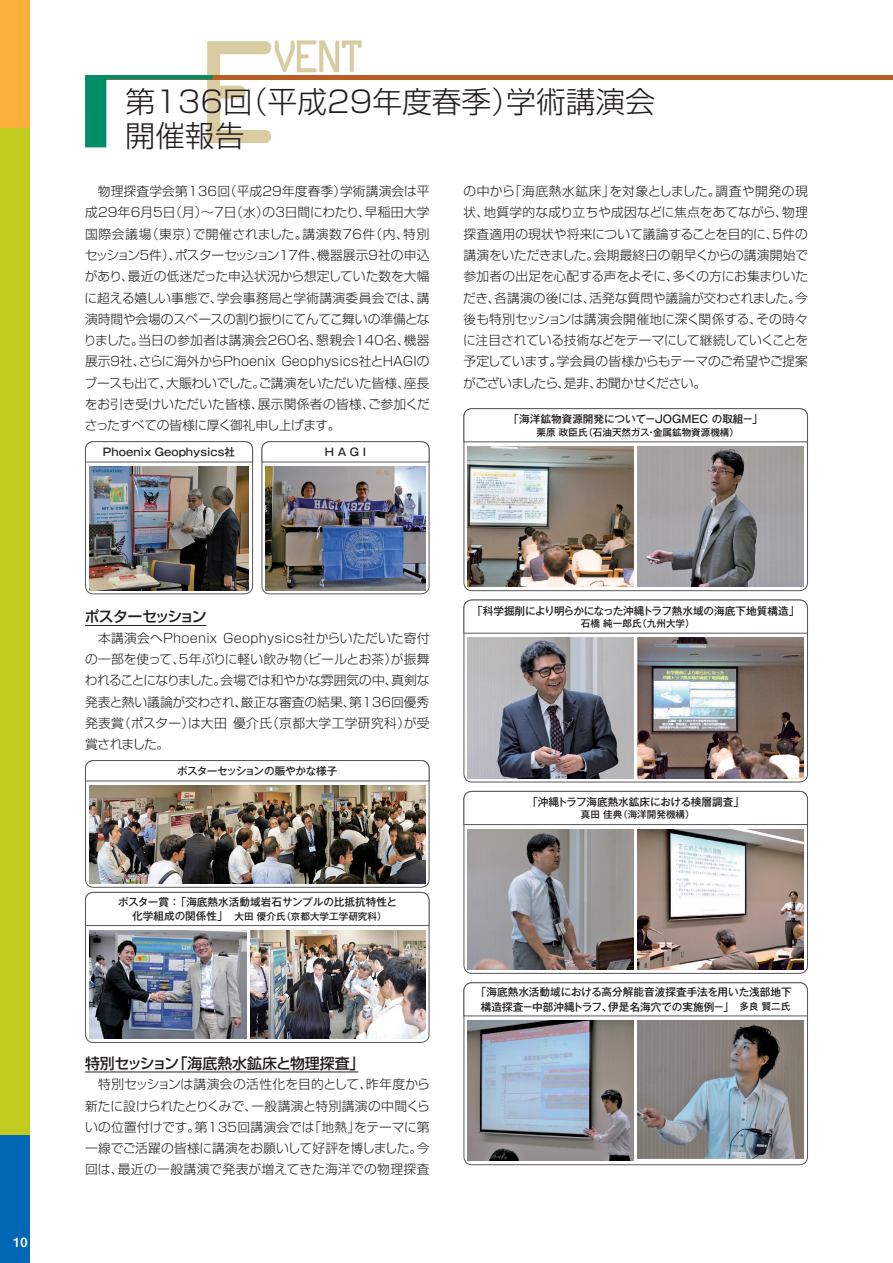
<style>
.page{position:relative;width:893px;height:1263px;background:#fff}
.page>*{position:absolute;margin:0;border:0;box-sizing:border-box;transform-origin:0 0}
.t1{font:300 29.7px/34px "Shin Go Pro";color:#231f20}
.t2{font:500 14.85px "Shin Go Pro";color:#231f20}
.t3{font:500 14.85px "Shin Go Pro";letter-spacing:-.1em;color:#231f20}
.t4{font:300 12.75px/21.3px "Shin Go Pro";color:#231f20;text-align:justify}
.t5{font:12.75px "Midashi Go Pro MB31";color:#fff}
.t6{font:500 10.65px/14.9px "Gothic MB101 Pro";color:#231f20;text-align:center}
.t7{font:500 10.65px "Gothic MB101 Pro";letter-spacing:-.04em;color:#231f20}
.t8{font:500 9.6px "Gothic MB101 Pro";color:#231f20}
.s1{font-size:10.65px}
.s2{font-size:9.6px}
</style>
<div class="page">
<div style="left:0;top:0;width:30px;height:1263px;background:#c1cb1f"></div>
<div style="left:0;top:1135px;width:30px;height:128px;background:#0166b3"></div>
<div style="left:0;top:0;width:30px;height:128px;background:#fbb03b"></div>
<hr style="left:85px;top:625px;width:121px;height:1px;background:#231f20">
<hr style="left:85px;top:1071px;width:273px;height:1px;background:#231f20">
<hr style="left:85px;top:75px;width:808px;height:4px;background:#b95f26">
<svg style="left:85px;top:40px;width:277px;height:107px"></svg>
<div style="left:85px;top:892px;width:344px;height:151px;border:1px solid #57585a;border-radius:8px"></div>
<svg style="left:85px;top:760px;width:344px;height:127px"></svg>
<div style="left:85px;top:760px;width:344px;height:128px;border:1px solid #57585a;border-radius:8px"></div>
<img style="left:89px;top:786px;width:336px;height:97px">
<img style="left:89px;top:930px;width:158px;height:109px">
<img style="left:251px;top:930px;width:174px;height:109px">
<svg style="left:85px;top:891px;width:345px;height:35px"></svg>
<svg style="left:85px;top:760px;width:345px;height:22px"></svg>
<img style="left:468px;top:446px;width:166px;height:141px">
<img style="left:468px;top:1020px;width:166px;height:141px">
<img style="left:638px;top:446px;width:166px;height:141px">
<img style="left:638px;top:1020px;width:166px;height:139px">
<svg style="left:463px;top:408px;width:345px;height:35px"></svg>
<svg style="left:463px;top:982px;width:345px;height:35px"></svg>
<svg style="left:464px;top:600px;width:343px;height:182px"></svg>
<img style="left:468px;top:638px;width:166px;height:140px">
<img style="left:638px;top:638px;width:166px;height:140px">
<svg style="left:463px;top:599px;width:345px;height:35px"></svg>
<svg style="left:464px;top:791px;width:343px;height:182px"></svg>
<img style="left:468px;top:829px;width:166px;height:140px">
<img style="left:638px;top:829px;width:166px;height:140px">
<svg style="left:463px;top:790px;width:345px;height:35px"></svg>
<svg style="left:85px;top:442px;width:168px;height:152px"></svg>
<div style="left:85px;top:441px;width:168px;height:153px;border:1px solid #57585a;border-radius:8px"></div>
<svg style="left:262px;top:442px;width:167px;height:152px"></svg>
<div style="left:261px;top:441px;width:168px;height:153px;border:1px solid #57585a;border-radius:8px"></div>
<img style="left:89px;top:467px;width:160px;height:123px">
<img style="left:266px;top:467px;width:159px;height:123px">
<svg style="left:85px;top:441px;width:168px;height:22px"></svg>
<svg style="left:261px;top:441px;width:169px;height:22px"></svg>
<h1 class="t1" style="left:125px;top:81px;width:531px">第136回（平成29年度春季）学術講演会開催報告</h1>
<p class="t4" style="left:84px;top:179px;width:347px">　物理探査学会第136回（平成29年度春季）学術講演会は平成29年6月5日（月）～7日（水）の３日間にわたり、早稲田大学国際会議場（東京）で開催されました。講演数７６件（内、特別セッション５件）、ポスターセッション１７件、機器展示９社の申込があり、最近の低迷だった申込状況から想定していた数を大幅に超える嬉しい事態で、学会事務局と学術講演委員会では、講演時間や会場のスペースの割り振りにてんてこ舞いの準備となりました。当日の参加者は講演会２６０名、懇親会１４０名、機器展示９社、さらに海外からPhoenix Geophysics社とHAGIのブースも出て、大賑わいでした。ご講演をいただいた皆様、座長をお引き受けいただいた皆様、展示関係者の皆様、ご参加くださったすべての皆様に厚く御礼申し上げます。</p>
<p class="t6" style="left:103px;top:443px;width:134px">Phoenix Geophysics社</p>
<p class="t6" style="left:325px;top:443px;width:43px">H A G I</p>
<p class="t4" style="left:463px;top:179px;width:347px">の中から「海底熱水鉱床」を対象としました。調査や開発の現状、地質学的な成り立ちや成因などに焦点をあてながら、物理探査適用の現状や将来について議論することを目的に、5件の講演をいただきました。会期最終日の朝早くからの講演開始で参加者の出足を心配する声をよそに、多くの方にお集まりいただき、各講演の後には、活発な質問や議論が交わされました。今後も特別セッションは講演会開催地に深く関係する、その時々に注目されている技術などをテーマにして継続していくことを予定しています。学会員の皆様からもテーマのご希望やご提案がございましたら、是非、お聞かせください。</p>
<p class="t6" style="left:509px;top:410px;width:256px">「海洋鉱物資源開発について－JOGMEC の取組－」</p>
<p class="t8" style="left:537px;top:424px;width:204px">栗原 政臣氏（石油天然ガス・金属鉱物資源機構）</p>
<p class="t5" style="left:13px;top:1231px;width:16px">10</p>
<p class="t3" style="left:85px;top:604px;width:123px">ポスターセッション</p>
<p class="t4" style="left:85px;top:626px;width:346px">　本講演会へPhoenix Geophysics社からいただいた寄付の一部を使って、5年ぶりに軽い飲み物（ビールとお茶）が振舞われることになりました。会場では和やかな雰囲気の中、真剣な発表と熱い議論が交わされ、厳正な審査の結果、第136回優秀発表賞（ポスター）は大田優介氏（京都大学工学研究科）が受賞されました。</p>
<p class="t7" style="left:177px;top:762px;width:162px">ポスターセッションの賑やかな様子</p>
<p class="t6" style="left:118px;top:893px;width:280px">ポスター賞 ： 「海底熱水活動域岩石サンプルの比抵抗特性と</p>
<p class="t8" style="left:132px;top:908px;width:256px"><span class="s1">化学組成の関係性」　</span>大田 優介氏（京都大学工学研究科）</p>
<p class="t2" style="left:85px;top:1051px;width:281px">特別セッション「海底熱水鉱床と物理探査」</p>
<p class="t4" style="left:85px;top:1072px;width:347px">　特別セッションは講演会の活性化を目的として、昨年度から新たに設けられたとりくみで、一般講演と特別講演の中間くらいの位置付けです。第135回講演会では「地熱」をテーマに第一線でご活躍の皆様に講演をお願いして好評を博しました。今回は、最近の一般講演で発表が増えてきた海洋での物理探査</p>
<p class="t6" style="left:472px;top:602px;width:329px">「科学掘削により明らかになった沖縄トラフ熱水域の海底下地質構造」</p>
<p class="t8" style="left:581px;top:615px;width:115px">石橋 純一郎氏（九州大学）</p>
<p class="t6" style="left:527px;top:793px;width:218px">「沖縄トラフ海底熱水鉱床における検層調査」</p>
<p class="t8" style="left:581px;top:807px;width:115px">真田 佳典（海洋開発機構）</p>
<p class="t6" style="left:476px;top:983px;width:317px">「海底熱水活動域における高分解能音波探査手法を用いた浅部地下構造探査－中部沖縄トラフ、伊是名海穴での実施例－」<span class="s2">　多良 賢二氏</span></p>
</div>
